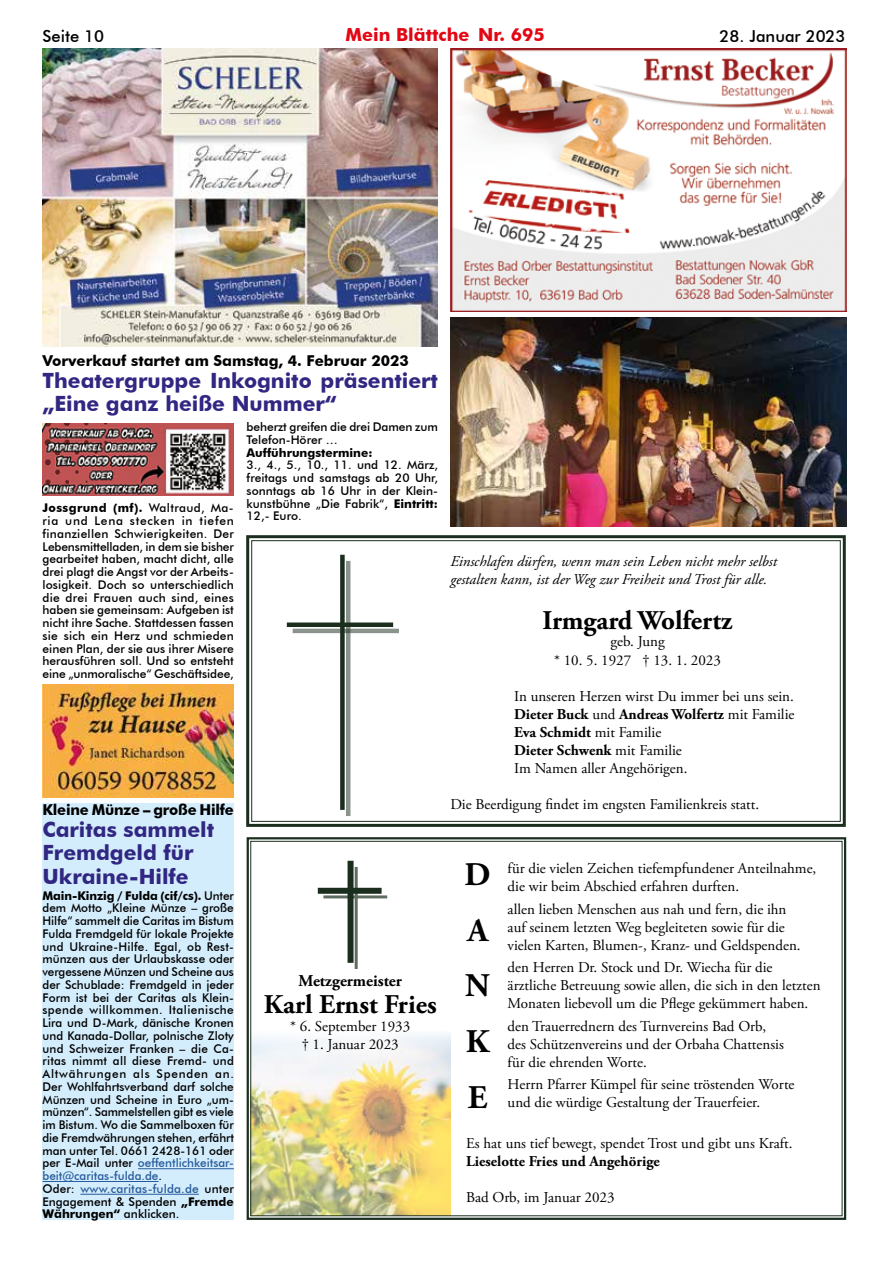
<style>
.page{position:relative;width:893px;height:1263px;background:#fff}
.page>*{position:absolute;margin:0;border:0;box-sizing:border-box;transform-origin:0 0}
.t1{font:700 33px/55.5px "Adobe Garamond Pro";color:#000;text-align:justify}
.t2{font:700 27px "Adobe Garamond Pro";color:#000}
.t3{font:700 21px/23.2px "Futura BT";color:#312783}
.t4{font:700 18px "Futura BT";color:#e30613}
.t5{font:500 16.5px "Futura BT";color:#000}
.t6{font:700 16.5px "Adobe Garamond Pro";color:#000}
.t7{font:15px/18px "Adobe Garamond Pro";color:#000}
.t8{font:italic 15px/18px "Adobe Garamond Pro";color:#000}
.t9{font:700 15px "Futura BT";color:#000}
.t10{font:700 15px "Adobe Garamond Pro";color:#000}
.t11{font:500 12px/12.8px "Futura BT";color:#000;text-align:justify}
.t12{font:700 12px "Futura BT";color:#000}
.s1{font-weight:700}
.s2{color:#275b9b}
</style>
<div class="page">
<img style="left:43px;top:48px;width:395px;height:298px">
<img style="left:451px;top:317px;width:395px;height:209px">
<img style="left:43px;top:424px;width:191px;height:71px">
<img style="left:451px;top:48px;width:395px;height:264px">
<img style="left:43px;top:685px;width:191px;height:113px">
<svg style="left:246px;top:837px;width:601px;height:383px"></svg>
<svg style="left:246px;top:535px;width:600px;height:292px"></svg>
<div style="left:251px;top:540px;width:590px;height:282px;border:1px solid #1b2e1e"></div>
<hr style="left:346px;top:561px;width:4px;height:255px;background:#8a948c">
<hr style="left:293px;top:629px;width:106px;height:4px;background:#8a948c">
<div style="left:340px;top:555px;width:5px;height:255px;background:#1b2e1e"></div>
<div style="left:287px;top:622px;width:106px;height:5px;background:#1b2e1e"></div>
<div style="left:43px;top:803px;width:191px;height:417px;background:#d4edfc"></div>
<hr style="left:138px;top:1168px;width:96px;height:1px;background:#275b9b">
<hr style="left:43px;top:1181px;width:116px;height:1px;background:#275b9b">
<hr style="left:80px;top:1194px;width:119px;height:1px;background:#275b9b">
<h3 class="t5" style="left:43px;top:26px;width:63px">Seite 10</h3>
<h3 class="t4" style="left:345px;top:24px;width:201px">Mein Blättche Nr. 695</h3>
<h3 class="t5" style="left:720px;top:26px;width:127px">28. Januar 2023</h3>
<p class="t9" style="left:43px;top:351px;width:368px">Vorverkauf startet am Samstag, 4. Februar 2023</p>
<h3 class="t3" style="left:43px;top:369px;width:397px;line-height:22.5px">Theatergruppe Inkognito präsentiert „Eine ganz heiße Nummer“</h3>
<p class="t11" style="left:247px;top:420px;width:193px">beherzt greifen die drei Damen zum<br>Telefon-Hörer …</p>
<p class="t12" style="left:247px;top:445px;width:127px">Aufführungstermine:</p>
<p class="t11" style="left:247px;top:459px;width:193px">3., 4., 5., 10., 11. und 12. März, freitags und samstags ab 20 Uhr, sonntags ab 16 Uhr in der Klein&shy;kunstbühne „Die Fabrik“, <span class="s1">Eintritt:<br></span>12,- Euro.</p>
<p class="t11" style="left:43px;top:502px;width:193px"><span class="s1">Jossgrund (mf).</span> Waltraud, Ma&shy;ria und Lena stecken in tiefen finanziellen Schwierigkeiten. Der Lebensmittelladen, in dem sie bisher gearbeitet haben, macht dicht, alle drei plagt die Angst vor der Arbeits&shy;losigkeit. Doch so unterschiedlich die drei Frauen auch sind, eines haben sie gemeinsam: Aufgeben ist nicht ihre Sache. Stattdessen fassen sie sich ein Herz und schmieden einen Plan, der sie aus ihrer Misere herausführen soll. Und so entsteht eine „unmoralische“ Geschäftsidee,</p>
<p class="t9" style="left:43px;top:800px;width:193px">Kleine Münze – große Hilfe</p>
<h3 class="t3" style="left:43px;top:818px;width:173px">Caritas sammelt<br>Fremdgeld für<br>Ukraine-Hilfe</h3>
<p class="t11" style="left:43px;top:889px;width:193px;text-align:left"><span class="s1">Main-Kinzig / Fulda (cif/cs).</span> Unter dem Motto „Kleine Münze – große Hilfe“ sammelt die Caritas im Bistum Fulda Fremdgeld für lokale Projekte und Ukraine-Hilfe. Egal, ob Rest&shy;münzen aus der Urlaubskasse oder vergessene Münzen und Scheine aus der Schublade: Fremdgeld in jeder Form ist bei der Caritas als Klein&shy;spende willkommen. Italienische Lira und D-Mark, dänische Kronen und Kanada-Dollar, polnische Zloty und Schweizer Franken – die Ca&shy;ritas nimmt all diese Fremd- und Altwährungen als Spenden an.<br>Der Wohlfahrtsverband darf solche Münzen und Scheine in Euro „um&shy;münzen“. Sammelstellen gibt es viele im Bistum. Wo die Sammelboxen für die Fremdwährungen stehen, erfährt man unter Tel. 0661 2428-161 oder per E-Mail unter <span class="s2">oeffentlichkeitsar&shy;beit@caritas-fulda.de</span>.<br>Oder: <span class="s2">www.caritas-fulda.de</span> unter Engagement &amp; Spenden <span class="s1">„Fremde Währungen“</span> anklicken.</p>
<h3 class="t6" style="left:298px;top:971px;width:105px">Metzgermeister</h3>
<h2 class="t2" style="left:264px;top:988px;width:174px">Karl Ernst Fries</h2>
<p class="t7" style="left:290px;top:1017px;width:121px;text-align:center">* 6. September 1933 † 1. Januar 2023</p>
<p class="t8" style="left:450px;top:553px;width:328px">Einschlafen dürfen, wenn man sein Leben nicht mehr selbst gestalten kann, ist der Weg zur Freiheit und Trost für alle.</p>
<h2 class="t2" style="left:543px;top:605px;width:191px">Irmgard Wolfertz</h2>
<p class="t7" style="left:554px;top:632px;width:168px;line-height:19.5px;text-align:center">geb. Jung<br>* 10. 5. 1927 † 13. 1. 2023</p>
<p class="t7" style="left:514px;top:688px;width:282px">In unseren Herzen wirst Du immer bei uns sein.<br><span class="s1">Dieter Buck</span> und <span class="s1">Andreas Wolfertz</span> mit Familie <span class="s1">Eva Schmidt</span> mit Familie<br><span class="s1">Dieter Schwenk</span> mit Familie<br>Im Namen aller Angehörigen.</p>
<p class="t7" style="left:450px;top:796px;width:310px">Die Beerdigung findet im engsten Familienkreis statt.</p>
<p class="t7" style="left:508px;top:860px;width:310px">für die vielen Zeichen tiefempfundener Anteilnahme, die wir beim Abschied erfahren durften.</p>
<p class="t7" style="left:508px;top:901px;width:294px">allen lieben Menschen aus nah und fern, die ihn auf seinem letzten Weg begleiteten sowie für die vielen Karten, Blumen-, Kranz- und Geldspenden.</p>
<p class="t7" style="left:508px;top:959px;width:314px">den Herren Dr. Stock und Dr. Wiecha für die ärztliche Betreuung sowie allen, die sich in den letzten<br>Monaten liebevoll um die Pflege gekümmert haben.</p>
<p class="t7" style="left:508px;top:1018px;width:278px">den Trauerrednern des Turnvereins Bad Orb, des Schützenvereins und der Orbaha Chattensis für die ehrenden Worte.</p>
<p class="t7" style="left:508px;top:1076px;width:288px">Herrn Pfarrer Kümpel für seine tröstenden Worte und die würdige Gestaltung der Trauerfeier.</p>
<p class="t7" style="left:466px;top:1134px;width:328px">Es hat uns tief bewegt, spendet Trost und gibt uns Kraft.</p>
<p class="t10" style="left:466px;top:1152px;width:195px">Lieselotte Fries und Angehörige</p>
<p class="t7" style="left:466px;top:1188px;width:150px">Bad Orb, im Januar 2023</p>
<h1 class="t1" style="left:465px;top:848px;width:28px">D A N K E</h1>
</div>
